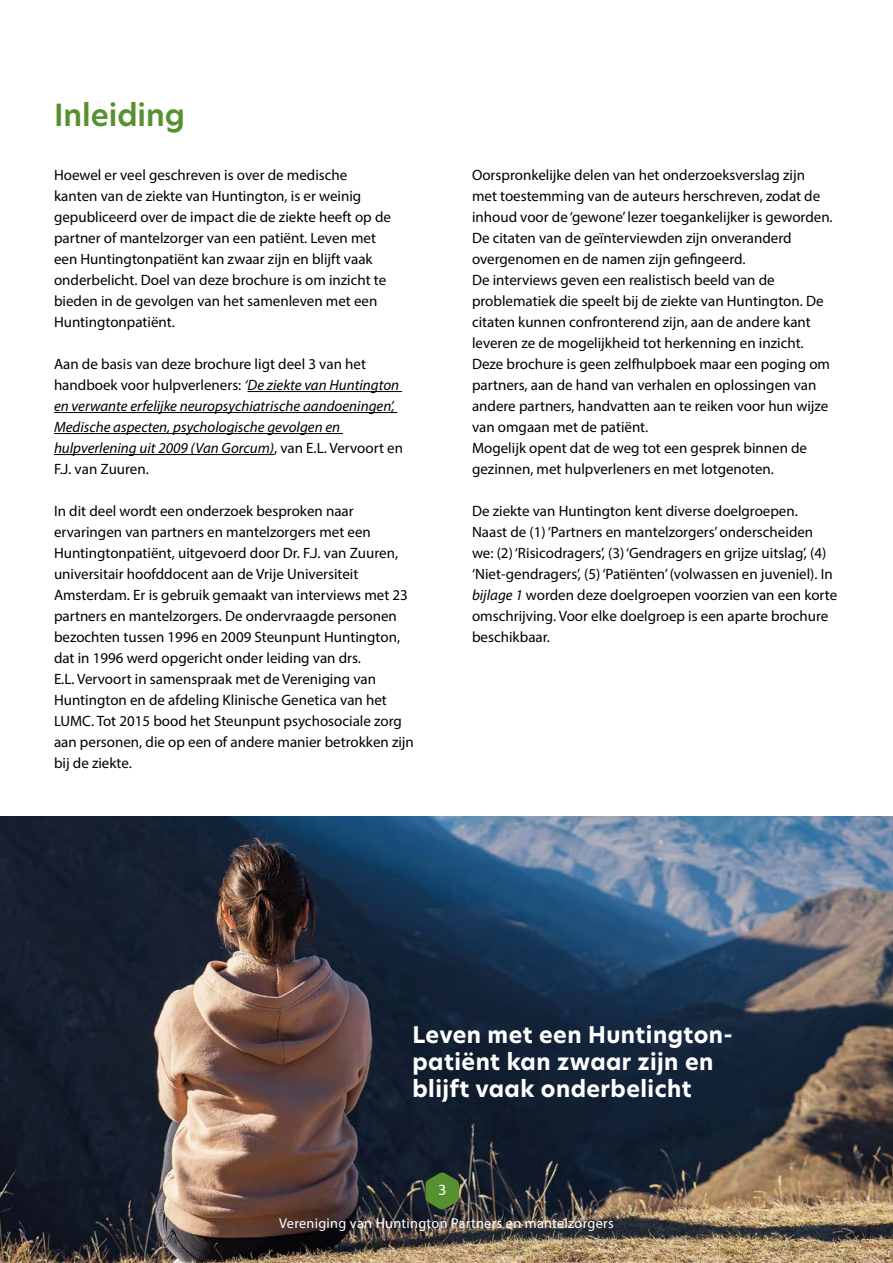
<style>
.page{position:relative;width:893px;height:1263px;background:#fff}
.page>*{position:absolute;margin:0;border:0;box-sizing:border-box;transform-origin:0 0}
.t1{font:600 30px "Hero New";color:#57912f}
.t2{font:700 22.5px/27px "Hero New";letter-spacing:.02em;color:#fff}
.t3{font:15px/21px "Myriad Pro";color:#000}
.t4{font:italic 15px/21px "Myriad Pro";color:#000}
.t5{font:15px "Ubuntu";color:#fff}
.t6{font:14.25px "Myriad Pro";letter-spacing:.02em;color:#fff}
.s1{font-style:normal}
.s2{font-style:italic}
</style>
<div class="page">
<img style="left:0;top:816px;width:893px;height:447px">
<svg style="left:425px;top:1172px;width:34px;height:38px"></svg>
<hr style="left:247px;top:391px;width:155px;height:1px;background:#000">
<hr style="left:54px;top:412px;width:343px;height:1px;background:#000">
<hr style="left:54px;top:433px;width:289px;height:1px;background:#000">
<hr style="left:54px;top:454px;width:220px;height:1px;background:#000">
<h1 class="t1" style="left:54px;top:95px;width:133px">Inleiding</h1>
<p class="t3" style="left:54px;top:164px;width:338px">Hoewel er veel geschreven is over de medische kanten van de ziekte van Huntington, is er weinig gepubliceerd over de impact die de ziekte heeft op de partner of mantelzorger van een patiënt. Leven met een Huntingtonpatiënt kan zwaar zijn en blijft vaak onderbelicht. Doel van deze brochure is om inzicht te bieden in de gevolgen van het samenleven met een Huntingtonpatiënt.</p>
<p class="t4" style="left:54px;top:353px;width:350px"><span class="s1">Aan de basis van deze brochure ligt deel 3 van het handboek voor hulpverleners:</span> ‘De ziekte van Huntington en verwante erfelijke neuropsychiatrische aandoeningen’, Medische aspecten, psychologische gevolgen en hulpverlening uit 2009 (Van Gorcum)<span class="s1">, van E.L. Vervoort en F.J. van Zuuren.</span></p>
<p class="t3" style="left:54px;top:500px;width:361px">In dit deel wordt een onderzoek besproken naar ervaringen van partners en mantelzorgers met een Huntingtonpatiënt, uitgevoerd door Dr. F.J. van Zuuren, universitair hoofddocent aan de Vrije Universiteit Amsterdam. Er is gebruik gemaakt van interviews met 23 partners en mantelzorgers. De ondervraagde personen bezochten tussen 1996 en 2009 Steunpunt Huntington, dat in 1996 werd opgericht onder leiding van drs.<br>E.L. Vervoort in samenspraak met de Vereniging van Huntington en de afdeling Klinische Genetica van het LUMC. Tot 2015 bood het Steunpunt psychosociale zorg aan personen, die op een of andere manier betrokken zijn bij de ziekte.</p>
<p class="t3" style="left:472px;top:164px;width:362px">Oorspronkelijke delen van het onderzoeksverslag zijn met toestemming van de auteurs herschreven, zodat de inhoud voor de ‘gewone’ lezer toegankelijker is geworden.<br>De citaten van de geïnterviewden zijn onveranderd overgenomen en de namen zijn gefingeerd.<br>De interviews geven een realistisch beeld van de problematiek die speelt bij de ziekte van Huntington. De citaten kunnen confronterend zijn, aan de andere kant leveren ze de mogelijkheid tot herkenning en inzicht.<br>Deze brochure is geen zelfhulpboek maar een poging om partners, aan de hand van verhalen en oplossingen van andere partners, handvatten aan te reiken voor hun wijze van omgaan met de patiënt.<br>Mogelijk opent dat de weg tot een gesprek binnen de gezinnen, met hulpverleners en met lotgenoten.</p>
<p class="t3" style="left:472px;top:500px;width:367px">De ziekte van Huntington kent diverse doelgroepen.<br>Naast de (1) ‘Partners en mantelzorgers’ onderscheiden we: (2) ‘Risicodragers’, (3) ‘Gendragers en grijze uitslag’, (4) ‘Niet-gendragers’, (5) ‘Patiënten’ (volwassen en juveniel). In <span class="s2">bijlage 1</span> worden deze doelgroepen voorzien van een korte omschrijving. Voor elke doelgroep is een aparte brochure beschikbaar.</p>
<h2 class="t2" style="left:412px;top:1021px;width:322px">Leven met een Huntington&shy;patiënt kan zwaar zijn en blijft vaak onderbelicht</h2>
<p class="t5" style="left:438px;top:1181px;width:10px">3</p>
<p class="t6" style="left:279px;top:1214px;width:336px">Vereniging van Huntington Partners en mantelzorgers</p>
</div>
